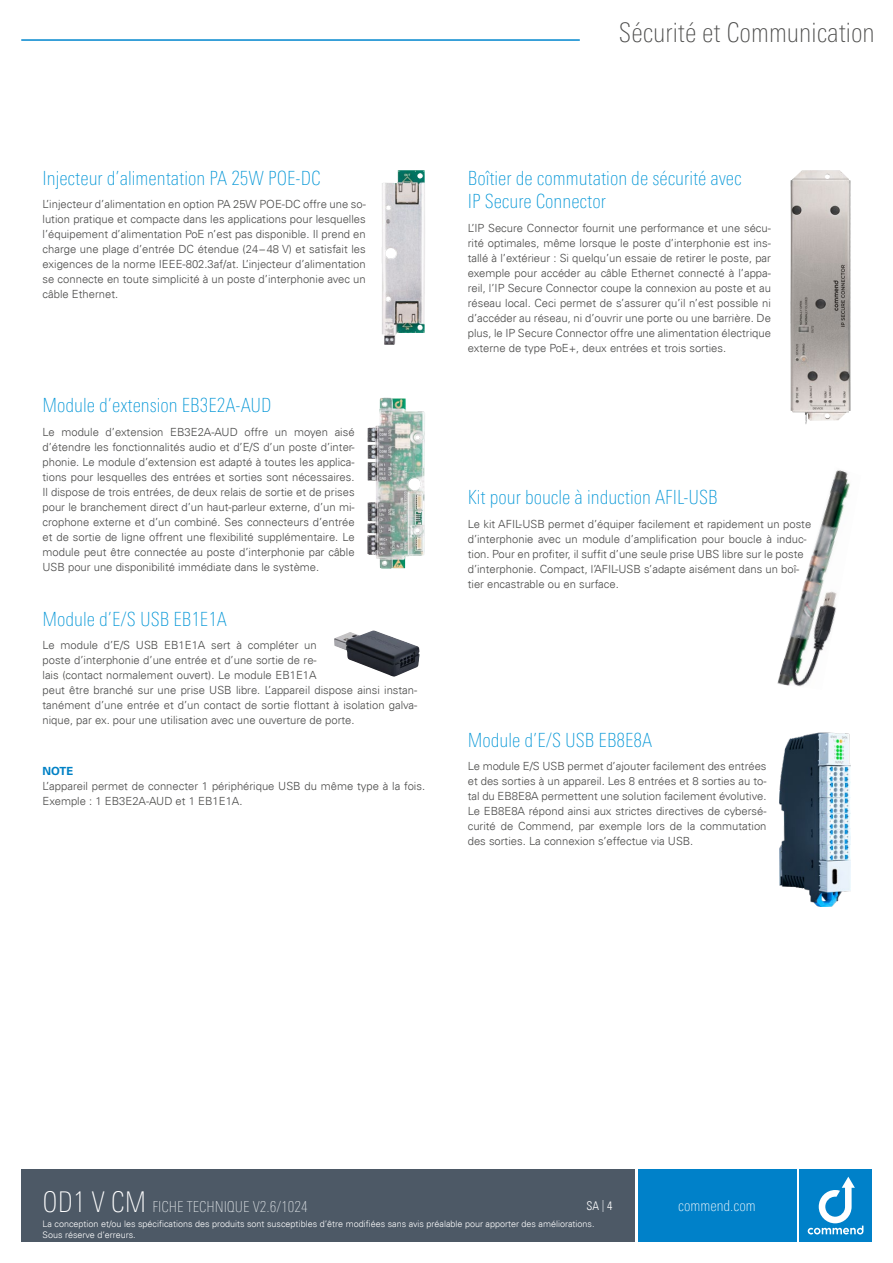
<style>
.page{position:relative;width:893px;height:1263px;background:#fff}
.page>*{position:absolute;margin:0;border:0;box-sizing:border-box;transform-origin:0 0}
.t1{font:100 condensed 27px "Univers Next Pro";color:#4a4a49}
.t2{font:100 condensed 19.5px/23.4px "Univers Next Pro";color:#0095d6}
.t3{font:100 condensed 15px "Univers Next Pro";color:#e0e4e7}
.t4{font:100 condensed 15px "Univers Next Pro";color:#fff}
.t5{font:12px "Univers Com 47 Light Cond";color:#fff}
.t6{font:300 11.25px/15px "Univers Com 45";color:#4a4a49;text-align:justify}
.t7{font:700 11.25px "Univers Com 65";color:#0081c5}
.t8{font:300 9px/10.8px "Univers Com 45";color:#fff}
.s1{font-size:28.5px;color:#fff}
.s2{color:#e0e4e7}
</style>
<div class="page">
<img style="left:382px;top:170px;width:43px;height:175px">
<img style="left:367px;top:398px;width:58px;height:171px">
<img style="left:334px;top:630px;width:86px;height:47px">
<img style="left:790px;top:170px;width:61px;height:254px">
<img style="left:777px;top:470px;width:73px;height:217px">
<img style="left:779px;top:732px;width:71px;height:174px">
<hr style="left:21px;top:39px;width:559px;height:2px;background:#0086ce">
<div style="left:799px;top:1169px;width:73px;height:73px;background:#0081c9"></div>
<div style="left:638px;top:1169px;width:158px;height:73px;background:#0081c9"></div>
<svg style="left:808px;top:1177px;width:55px;height:57px"></svg>
<div style="left:21px;top:1169px;width:614px;height:73px;background:#4d5966"></div>
<h1 class="t1" style="left:619px;top:17px;width:257px">Sécurité et Communication</h1>
<h2 class="t2" style="left:43px;top:166px;width:280px">Injecteur d’alimentation PA 25W POE-DC</h2>
<p class="t6" style="left:43px;top:197px;width:325px">L’injecteur d’alimentation en option PA 25W POE-DC offre une so&shy;lution pratique et compacte dans les applications pour lesquelles l’équipement d’alimentation PoE n’est pas disponible. Il prend en charge une plage d’entrée DC étendue (24–48 V) et satisfait les exigences de la norme IEEE-802.3af/at. L’injecteur d’alimentation se connecte en toute simplicité à un poste d’interphonie avec un câble Ethernet.</p>
<h2 class="t2" style="left:43px;top:394px;width:231px">Module d’extension EB3E2A-AUD</h2>
<p class="t6" style="left:43px;top:424px;width:314px">Le module d’extension EB3E2A-AUD offre un moyen aisé d’étendre les fonctionnalités audio et d’E/S d’un poste d’inter&shy;phonie. Le module d’extension est adapté à toutes les applica&shy;tions pour lesquelles des entrées et sorties sont nécessaires.<br>Il dispose de trois entrées, de deux relais de sortie et de prises pour le branchement direct d’un haut-parleur externe, d’un mi&shy;crophone externe et d’un combiné. Ses connecteurs d’entrée et de sortie de ligne offrent une flexibilité supplémentaire. Le module peut être connectée au poste d’interphonie par câble USB pour une disponibilité immédiate dans le système.</p>
<h2 class="t2" style="left:43px;top:607px;width:186px">Module d’E/S USB EB1E1A</h2>
<p class="t6" style="left:43px;top:638px;width:376px;text-align:left">Le module d’E/S USB EB1E1A sert à compléter un<br>poste d’interphonie d’une entrée et d’une sortie de re-<br>lais (contact normalement ouvert). Le module EB1E1A<br>peut être branché sur une prise USB libre. L’appareil dispose ainsi instan&shy;tanément d’une entrée et d’un contact de sortie flottant à isolation galva&shy;nique, par ex. pour une utilisation avec une ouverture de porte.</p>
<p class="t7" style="left:43px;top:764px;width:32px">NOTE</p>
<p class="t6" style="left:43px;top:778px;width:384px">L’appareil permet de connecter 1 périphérique USB du même type à la fois.<br>Exemple : 1 EB3E2A-AUD et 1 EB1E1A.</p>
<h2 class="t2" style="left:468px;top:166px;width:275px">Boîtier de commutation de sécurité avec<br>IP Secure Connector</h2>
<p class="t6" style="left:468px;top:220px;width:305px">L’IP Secure Connector fournit une performance et une sécu&shy;rité optimales, même lorsque le poste d’interphonie est ins&shy;tallé à l’extérieur : Si quelqu’un essaie de retirer le poste, par exemple pour accéder au câble Ethernet connecté à l’appa&shy;reil, l’IP Secure Connector coupe la connexion au poste et au réseau local. Ceci permet de s’assurer qu’il n’est possible ni d’accéder au réseau, ni d’ouvrir une porte ou une barrière. De plus, le IP Secure Connector offre une alimentation électrique externe de type PoE+, deux entrées et trois sorties.</p>
<h2 class="t2" style="left:468px;top:486px;width:251px">Kit pour boucle à induction AFIL-USB</h2>
<p class="t6" style="left:468px;top:516px;width:345px;text-align:left">Le kit AFIL-USB permet d’équiper facilement et rapidement un poste d’interphonie avec un module d’amplification pour boucle à induc&shy;tion. Pour en profiter, il suffit d’une seule prise UBS libre sur le poste d’interphonie. Compact, l’AFIL-USB s’adapte aisément dans un boî&shy;tier encastrable ou en surface.</p>
<h2 class="t2" style="left:468px;top:728px;width:186px">Module d’E/S USB EB8E8A</h2>
<p class="t6" style="left:468px;top:759px;width:300px">Le module E/S USB permet d’ajouter facilement des entrées et des sorties à un appareil. Les 8 entrées et 8 sorties au to&shy;tal du EB8E8A permettent une solution facilement évolutive.<br>Le EB8E8A répond ainsi aux strictes directives de cybersé&shy;curité de Commend, par exemple lors de la commutation des sorties. La connexion s’effectue via USB.</p>
<h3 class="t3" style="left:43px;top:1198px;width:267px"><span class="s1">OD1 V CM</span> FICHE TECHNIQUE V2.6/1024</h3>
<p class="t5" style="left:586px;top:1198px;width:27px">SA <span class="s2">|</span> 4</p>
<p class="t8" style="left:43px;top:1218px;width:554px">La conception et/ou les spécifications des produits sont susceptibles d’être modifiées sans avis préalable pour apporter des améliorations.<br>Sous réserve d’erreurs.</p>
<h3 class="t4" style="left:678px;top:1197px;width:79px">commend.com</h3>
</div>
